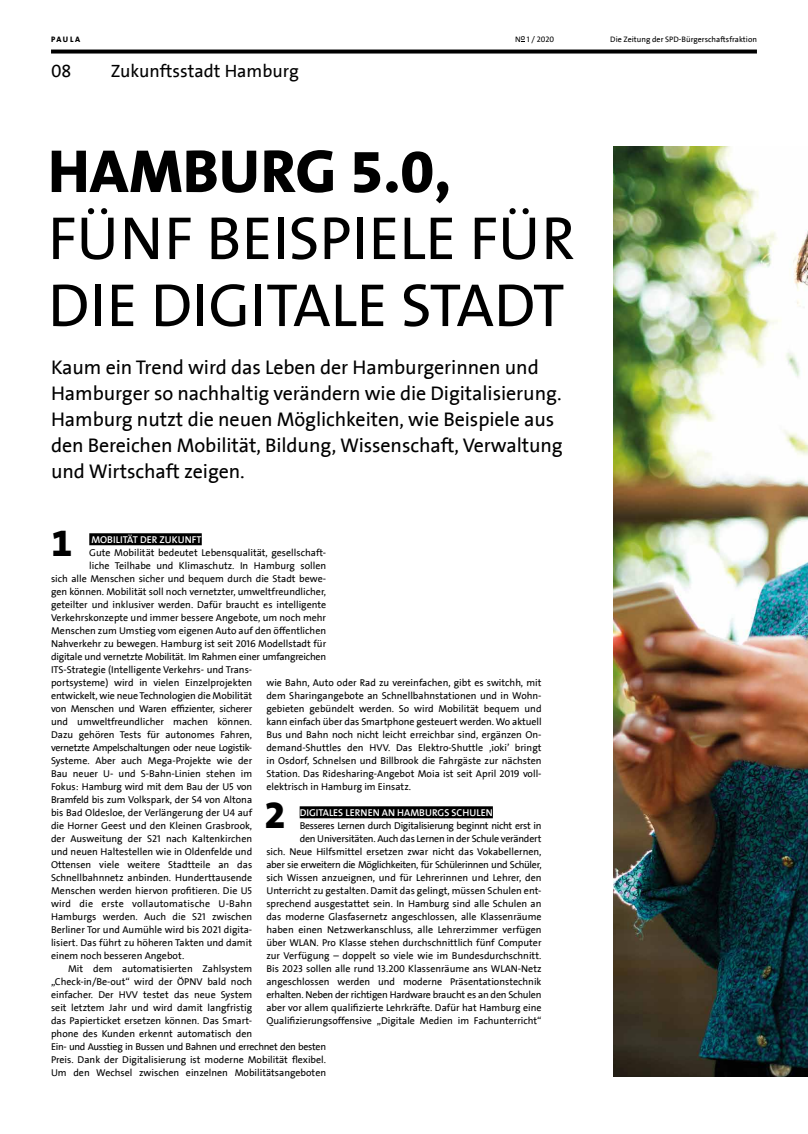
<style>
.page{position:relative;width:808px;height:1134px;background:#fff}
.page>*{position:absolute;margin:0;border:0;box-sizing:border-box;transform-origin:0 0}
.t1{font:61.2px/67px "SPD2002 The Sans";color:#000}
.t2{font:800 61.2px "The Sans B8";color:#000}
.t3{font:800 38.8px "The Sans B8";color:#000}
.t4{font:20px/26px "SPD2002 The Sans";letter-spacing:-.005em;color:#000}
.t5{font:18px "SPD2002 The Sans";color:#000}
.t6{font:10px/13px "SPD2002 The Sans";color:#000;text-align:justify}
.t7{font:10px "SPD2002 The Sans";letter-spacing:-.02em;color:#000}
.t8{font:10px "SPD2002 The Sans";letter-spacing:-.03em;color:#000}
.t9{font:700 10px "SPD2002 The Sans";color:#fff}
.t10{font:10px "SPD2002 The Sans";letter-spacing:.02em;color:#000}
.t11{font:8px "SPD2002 The Sans";color:#000}
.t12{font:800 8px "The Sans B8";letter-spacing:.195em;color:#000}
</style>
<div class="page">
<svg style="left:51px;top:50px;width:706px;height:4px;fill:#000"></svg>
<img style="left:613px;top:147px;width:195px;height:929px">
<div style="left:89px;top:533px;width:113px;height:12px;background:#000"></div>
<div style="left:300px;top:806px;width:193px;height:12px;background:#000"></div>
<p class="t12" style="left:51px;top:35px;width:31px">PAULA</p>
<p class="t11" style="left:515px;top:35px;width:41px">No 1 / 2020</p>
<p class="t11" style="left:610px;top:35px;width:148px">Die Zeitung der SPD-Bürgerschaftsfraktion</p>
<h3 class="t5" style="left:51px;top:61px;width:22px">08</h3>
<h3 class="t5" style="left:111px;top:62px;width:189px">Zukunftsstadt Hamburg</h3>
<h1 class="t2" style="left:48px;top:138px;width:405px">HAMBURG 5.0,</h1>
<h1 class="t1" style="left:48px;top:207px;width:529px">FÜNF BEISPIELE FÜR<br>DIE DIGITALE STADT</h1>
<p class="t4" style="left:51px;top:355px;width:513px">Kaum ein Trend wird das Leben der Hamburgerinnen und Hamburger so nachhaltig verändern wie die Digitalisierung.<br>Hamburg nutzt die neuen Möglichkeiten, wie Beispiele aus den Bereichen Mobilität, Bildung, Wissenschaft, Verwaltung und Wirtschaft zeigen.</p>
<h2 class="t3" style="left:51px;top:522px;width:23px">1</h2>
<p class="t9" style="left:91px;top:534px;width:112px">MOBILITÄT DER ZUKUNFT</p>
<p class="t6" style="left:89px;top:546px;width:238px">Gute Mobilität bedeutet Lebensqualität, gesellschaft-</p>
<p class="t6" style="left:89px;top:559px;width:238px">liche Teilhabe und Klimaschutz. In Hamburg sollen</p>
<p class="t6" style="left:51px;top:572px;width:277px">sich alle Menschen sicher und bequem durch die Stadt bewe-</p>
<p class="t6" style="left:51px;top:585px;width:277px">gen können. Mobilität soll noch vernetzter, umweltfreundlicher,</p>
<p class="t6" style="left:51px;top:598px;width:277px">geteilter und inklusiver werden. Dafür braucht es intelligente</p>
<p class="t6" style="left:51px;top:611px;width:277px">Verkehrskonzepte und immer bessere Angebote, um noch mehr</p>
<p class="t6" style="left:51px;top:624px;width:277px">Menschen zum Umstieg vom eigenen Auto auf den öffentlichen</p>
<p class="t6" style="left:51px;top:637px;width:277px">Nahverkehr zu bewegen. Hamburg ist seit 2016 Modellstadt für</p>
<p class="t7" style="left:51px;top:651px;width:277px">digitale und vernetzte Mobilität. Im Rahmen einer umfangreichen</p>
<p class="t6" style="left:51px;top:663px;width:203px">ITS-Strategie (Intelligente Verkehrs- und Trans-</p>
<p class="t6" style="left:51px;top:676px;width:203px">portsysteme) wird in vielen Einzelprojekten</p>
<p class="t6" style="left:51px;top:689px;width:203px">entwickelt, wie neue Technologien die Mobilität</p>
<p class="t7" style="left:51px;top:703px;width:203px">von Menschen und Waren effizienter, sicherer</p>
<p class="t6" style="left:51px;top:715px;width:203px">und umweltfreundlicher machen können.</p>
<p class="t6" style="left:51px;top:728px;width:203px">Dazu gehören Tests für autonomes Fahren,</p>
<p class="t8" style="left:51px;top:742px;width:203px">vernetzte Ampelschaltungen oder neue Logistik-</p>
<p class="t6" style="left:51px;top:754px;width:203px">Systeme. Aber auch Mega-Projekte wie der</p>
<p class="t6" style="left:51px;top:767px;width:203px">Bau neuer U- und S-Bahn-Linien stehen im</p>
<p class="t7" style="left:51px;top:781px;width:203px">Fokus: Hamburg wird mit dem Bau der U5 von</p>
<p class="t6" style="left:51px;top:793px;width:203px">Bramfeld bis zum Volkspark, der S4 von Altona</p>
<p class="t6" style="left:51px;top:806px;width:203px">bis Bad Oldesloe, der Verlängerung der U4 auf</p>
<p class="t6" style="left:51px;top:819px;width:203px">die Horner Geest und den Kleinen Grasbrook,</p>
<p class="t6" style="left:51px;top:832px;width:203px">der Ausweitung der S21 nach Kaltenkirchen</p>
<p class="t6" style="left:51px;top:845px;width:203px">und neuen Haltestellen wie in Oldenfelde und</p>
<p class="t6" style="left:51px;top:858px;width:203px">Ottensen viele weitere Stadtteile an das</p>
<p class="t6" style="left:51px;top:871px;width:203px">Schnellbahnnetz anbinden. Hunderttausende</p>
<p class="t6" style="left:51px;top:884px;width:203px">Menschen werden hiervon profitieren. Die U5</p>
<p class="t10" style="left:51px;top:898px;width:203px">wird die erste vollautomatische U-Bahn</p>
<p class="t6" style="left:51px;top:910px;width:203px">Hamburgs werden. Auch die S21 zwischen</p>
<p class="t6" style="left:51px;top:923px;width:203px">Berliner Tor und Aumühle wird bis 2021 digita-</p>
<p class="t6" style="left:51px;top:936px;width:203px">lisiert. Das führt zu höheren Takten und damit</p>
<p class="t6" style="left:51px;top:949px;width:135px">einem noch besseren Angebot.</p>
<p class="t6" style="left:68px;top:962px;width:186px">Mit dem automatisierten Zahlsystem</p>
<p class="t6" style="left:51px;top:975px;width:203px">„Check-in/Be-out“ wird der ÖPNV bald noch</p>
<p class="t6" style="left:51px;top:988px;width:203px">einfacher. Der HVV testet das neue System</p>
<p class="t6" style="left:51px;top:1001px;width:203px">seit letztem Jahr und wird damit langfristig</p>
<p class="t6" style="left:51px;top:1014px;width:203px">das Papierticket ersetzen können. Das Smart-</p>
<p class="t6" style="left:51px;top:1027px;width:203px">phone des Kunden erkennt automatisch den</p>
<p class="t8" style="left:51px;top:1041px;width:277px">Ein- und Ausstieg in Bussen und Bahnen und errechnet den besten</p>
<p class="t6" style="left:51px;top:1053px;width:277px">Preis. Dank der Digitalisierung ist moderne Mobilität flexibel.</p>
<p class="t6" style="left:51px;top:1066px;width:277px">Um den Wechsel zwischen einzelnen Mobilitätsangeboten</p>
<p class="t6" style="left:266px;top:676px;width:277px">wie Bahn, Auto oder Rad zu vereinfachen, gibt es switchh, mit dem Sharingangebote an Schnellbahnstationen und in Wohn&shy;gebieten gebündelt werden. So wird Mobilität bequem und kann einfach über das Smartphone gesteuert werden. Wo aktuell Bus und Bahn noch nicht leicht erreichbar sind, ergänzen On&shy;demand-Shuttles den HVV. Das Elektro-Shuttle ‚ioki’ bringt in Osdorf, Schnelsen und Billbrook die Fahrgäste zur nächsten Station. Das Ridesharing-Angebot Moia ist seit April 2019 voll&shy;elektrisch in Hamburg im Einsatz.</p>
<p class="t9" style="left:300px;top:807px;width:195px">DIGITALES LERNEN AN HAMBURGS SCHULEN</p>
<p class="t6" style="left:266px;top:819px;width:277px;text-align:right">Besseres Lernen durch Digitalisierung beginnt nicht erst in<br>den Universitäten. Auch das Lernen in der Schule verändert<br>sich. Neue Hilfsmittel ersetzen zwar nicht das Vokabellernen, aber sie erweitern die Möglichkeiten, für Schülerinnen und Schüler, sich Wissen anzueignen, und für Lehrerinnen und Lehrer, den Unterricht zu gestalten. Damit das gelingt, müssen Schulen ent&shy;sprechend ausgestattet sein. In Hamburg sind alle Schulen an das moderne Glasfasernetz angeschlossen, alle Klassenräume haben einen Netzwerkanschluss, alle Lehrerzimmer verfügen über WLAN. Pro Klasse stehen durchschnittlich fünf Computer zur Verfügung – doppelt so viele wie im Bundesdurchschnitt.<br>Bis 2023 sollen alle rund 13.200 Klassenräume ans WLAN-Netz angeschlossen werden und moderne Präsentationstechnik erhalten. Neben der richtigen Hardware braucht es an den Schulen aber vor allem qualifizierte Lehrkräfte. Dafür hat Hamburg eine Qualifizierungsoffensive „Digitale Medien im Fachunterricht“</p>
<h2 class="t3" style="left:264px;top:794px;width:23px">2</h2>
</div>
